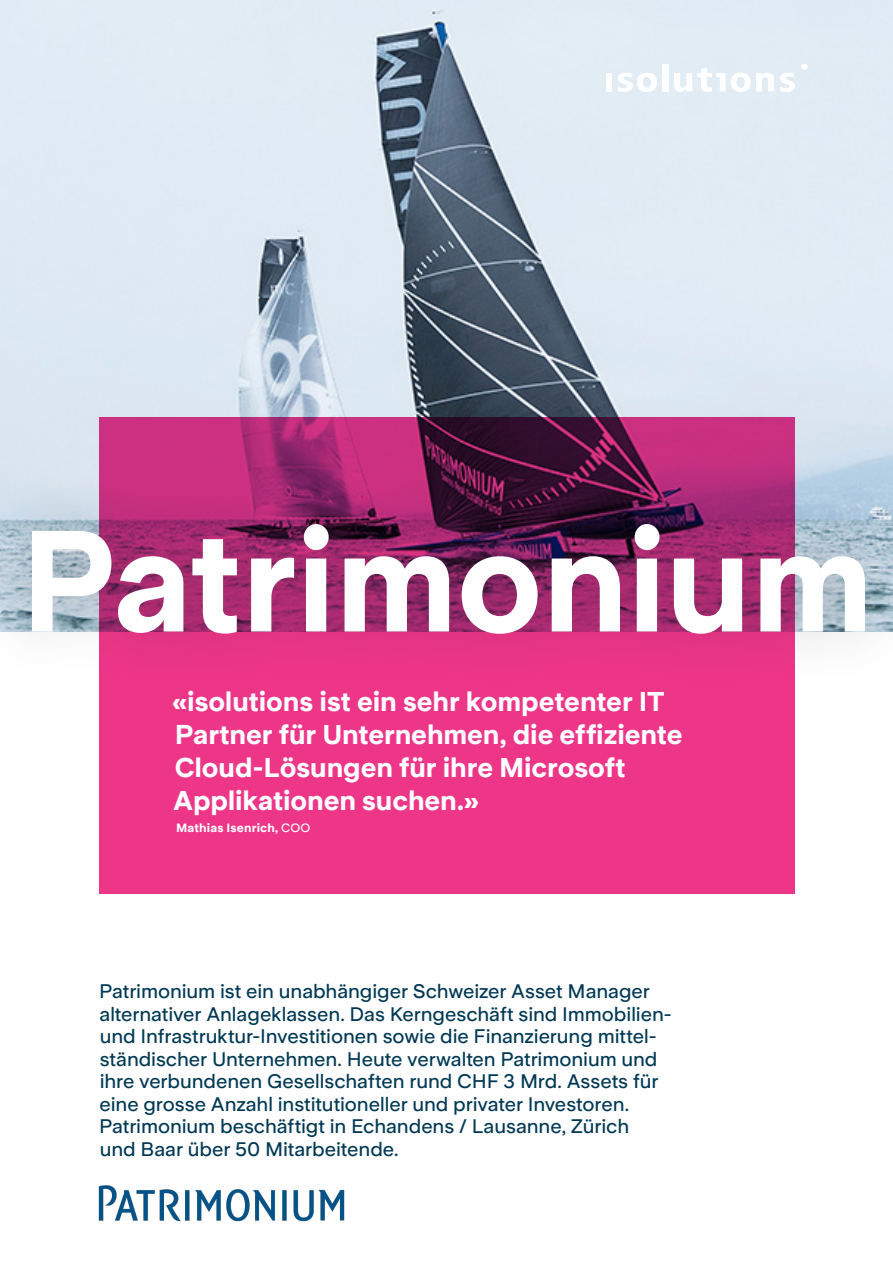
<style>
.page{position:relative;width:893px;height:1263px;background:#fff}
.page>*{position:absolute;margin:0;border:0;box-sizing:border-box;transform-origin:0 0}
.t1{font:142.5px "Universal Sans 900";color:#fff;scale:.96 1}
.Zitat_Kunde{font:27px/33px "Universal Sans 900";letter-spacing:-.005em;color:#fff}
.Kundenprofil{font:19.5px/22.5px "Universal Sans 600";letter-spacing:-.005em;color:#013954}
.Zitat_Kunde-2{font:12px "Universal Sans 900";letter-spacing:.015em;color:#fff}
.s1{font-family:"Universal Sans 600"}
</style>
<div class="page">
<img style="left:0;top:0;width:893px;height:469px">
<img style="left:98px;top:1185px;width:247px;height:37px">
<svg style="left:99px;top:417px;width:696px;height:476px;fill:#ee3689"></svg>
<div style="left:801px;top:64px;width:7px;height:6px;background:#fff;border-radius:50%"></div>
<svg style="left:618px;top:73px;width:39px;height:19px"></svg>
<div style="left:662px;top:64px;width:6px;height:28px;background:#fff"></div>
<div style="left:606px;top:73px;width:6px;height:19px;background:#fff"></div>
<svg style="left:674px;top:67px;width:121px;height:25px"></svg>
<div style="left:0;top:469px;width:893px;height:222px;background:#231f20;opacity:.25"></div>
<p class="t1" style="left:20px;top:500px;width:889px">Patrimonium</p>
<p class="Zitat_Kunde" style="left:172px;top:685px;width:512px">«isolutions ist ein sehr kompetenter IT Partner für Unternehmen, die effiziente Cloud-Lösungen für ihre Microsoft Applikationen suchen.»</p>
<p class="Zitat_Kunde-2" style="left:176px;top:821px;width:136px">Mathias Isenrich, <span class="s1">COO</span></p>
<p class="Kundenprofil" style="left:99px;top:980px;width:574px">Patrimonium ist ein unabhängiger Schweizer Asset Manager alternativer Anlageklassen. Das Kerngeschäft sind Immobilien&shy;und Infrastruktur-Investitionen sowie die Finanzierung mittel&shy;ständischer Unternehmen. Heute verwalten Patrimonium und ihre verbundenen Gesellschaften rund CHF 3 Mrd. Assets für eine grosse Anzahl institutioneller und privater Investoren.<br>Patrimonium beschäftigt in Echandens / Lausanne, Zürich<br>und Baar über 50 Mitarbeitende.</p>
</div>
